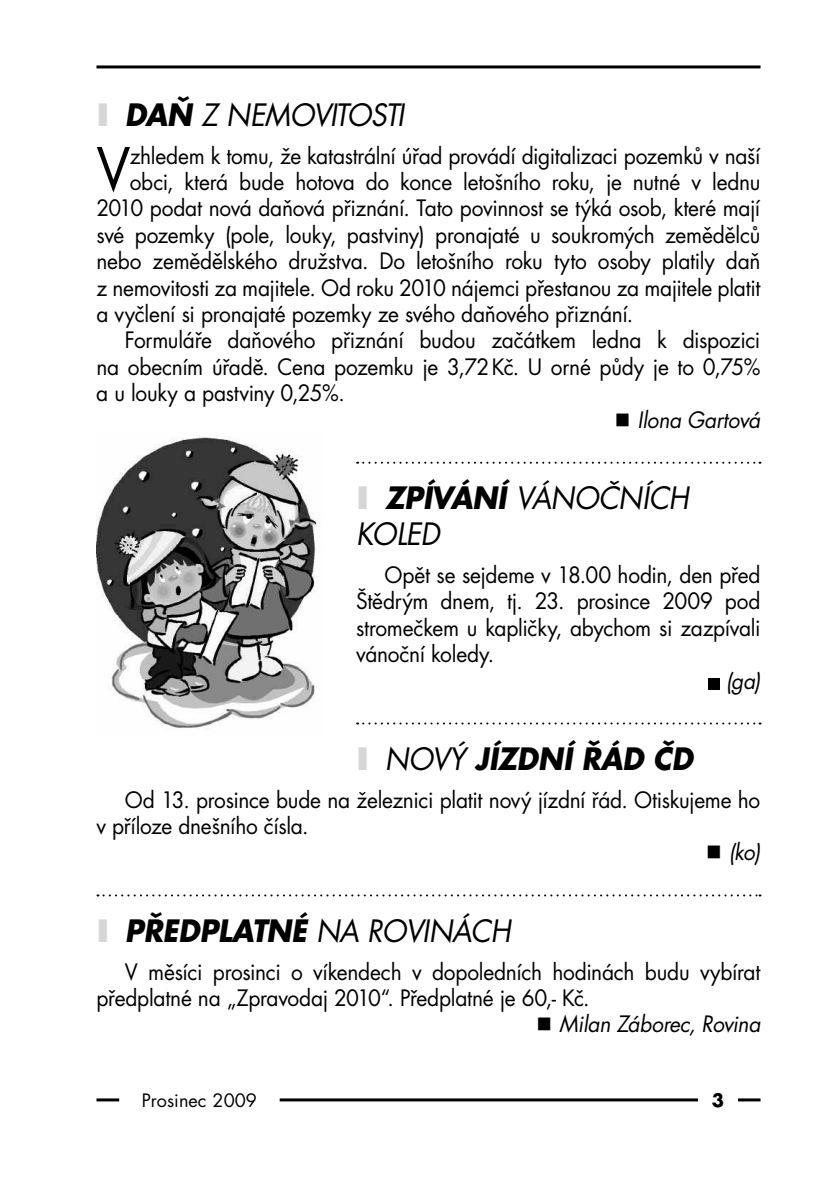
<style>
.page{position:relative;width:840px;height:1191px;background:#fff}
.page>*{position:absolute;margin:0;border:0;box-sizing:border-box;transform-origin:0 0}
.t1{font:57px "Futura CE";color:#000;scale:.95 1}
.t2{font:italic 30px/36px "Futura CE";letter-spacing:-.025em;color:#000;scale:.95 1}
.t3{font:italic 700 30px "Futura CE";letter-spacing:-.01em;color:#000;scale:.95 1}
.t4{font:22px/26.4px "Futura CE";letter-spacing:-.015em;color:#000;scale:.95 1}
.t5{font:italic 22px "Futura CE";letter-spacing:-.01em;color:#000;scale:.95 1}
.t6{font:18px "Futura CE";color:#000}
.t7{font:700 18px "Futura CE";color:#000}
.s1{font-weight:700;font-style:normal;color:#d6d6d6}
.s2{font-weight:700}
.s3{font-style:normal;color:#d6d6d6}
.s4{font-weight:400}
</style>
<div class="page">
<hr style="left:96px;top:1098px;width:664px;height:3px;background:#000">
<hr style="left:96px;top:65px;width:664px;height:3px;background:#000">
<div style="left:119px;top:1086px;width:160px;height:32px;background:#fff"></div>
<div style="left:697px;top:1088px;width:40px;height:23px;background:#fff"></div>
<svg style="left:357px;top:462px;width:403px;height:2px"></svg>
<svg style="left:357px;top:722px;width:403px;height:2px"></svg>
<svg style="left:97px;top:894px;width:663px;height:2px"></svg>
<img style="left:96px;top:437px;width:223px;height:291px">
<div style="left:707px;top:677px;width:12px;height:12px;background:#000"></div>
<h2 class="t2" style="left:96px;top:98px;width:325px"><span class="s1">I</span> <span class="s2">DAŇ</span> Z NEMOVITOSTI</h2>
<h1 class="t1" style="left:96px;top:135px;width:37px">V</h1>
<p class="t4" style="left:130px;top:143px;width:665px">zhledem k tomu, že katastrální úřad provádí digitalizaci pozemků v naší</p>
<p class="t4" style="left:130px;top:169px;width:665px">obci, která bude hotova do konce letošního roku, je nutné v lednu</p>
<p class="t4" style="left:96px;top:196px;width:700px">2010 podat nová daňová přiznání. Tato povinnost se týká osob, které mají</p>
<p class="t4" style="left:96px;top:222px;width:700px">své pozemky (pole, louky, pastviny) pronajaté u soukromých zemědělců</p>
<p class="t4" style="left:96px;top:249px;width:700px">nebo zemědělského družstva. Do letošního roku tyto osoby platily daň</p>
<p class="t4" style="left:96px;top:275px;width:700px">z nemovitosti za majitele. Od roku 2010 nájemci přestanou za majitele platit</p>
<p class="t4" style="left:96px;top:301px;width:566px">a vyčlení si pronajaté pozemky ze svého daňového přiznání.</p>
<p class="t4" style="left:125px;top:328px;width:670px">Formuláře daňového přiznání budou začátkem ledna k dispozici</p>
<p class="t4" style="left:96px;top:354px;width:700px">na obecním úřadě. Cena pozemku je 3,72Kč. U orné půdy je to 0,75%</p>
<p class="t4" style="left:96px;top:381px;width:263px">a u louky a pastviny 0,25%.</p>
<p class="t5" style="left:637px;top:406px;width:131px">Ilona Gartová</p>
<h2 class="t2" style="left:356px;top:481px;width:351px"><span class="s1">I</span> <span class="s2">ZPÍVÁNÍ</span> VÁNOČNÍCH<br>KOLED</h2>
<p class="t4" style="left:356px;top:562px;width:427px;text-align:justify;text-indent:28px">Opět se sejdeme v 18.00 hodin, den před Štědrým dnem, tj. 23. prosince 2009 pod stromečkem u kapličky, abychom si zazpívali vánoční koledy.</p>
<p class="t5" style="left:725px;top:667px;width:38px">(ga)</p>
<h2 class="t3" style="left:356px;top:739px;width:356px"><span class="s3">I</span> <span class="s4">NOVÝ</span> JÍZDNÍ ŘÁD ČD</h2>
<p class="t4" style="left:96px;top:787px;width:700px;text-indent:28px">Od 13. prosince bude na železnici platit nový jízdní řád. Otiskujeme ho v příloze dnešního čísla.</p>
<p class="t5" style="left:728px;top:839px;width:35px">(ko)</p>
<h2 class="t3" style="left:96px;top:911px;width:437px"><span class="s3">I</span> PŘEDPLATNÉ <span class="s4">NA ROVINÁCH</span></h2>
<p class="t4" style="left:96px;top:959px;width:700px;text-indent:28px">V měsíci prosinci o víkendech v dopoledních hodinách budu vybírat předplatné na „Zpravodaj 2010“. Předplatné je 60,- Kč.</p>
<p class="t5" style="left:559px;top:1011px;width:213px">Milan Záborec, Rovina</p>
<p class="t6" style="left:142px;top:1089px;width:116px">Prosinec 2009</p>
<p class="t7" style="left:711px;top:1089px;width:14px">3</p>
</div>
